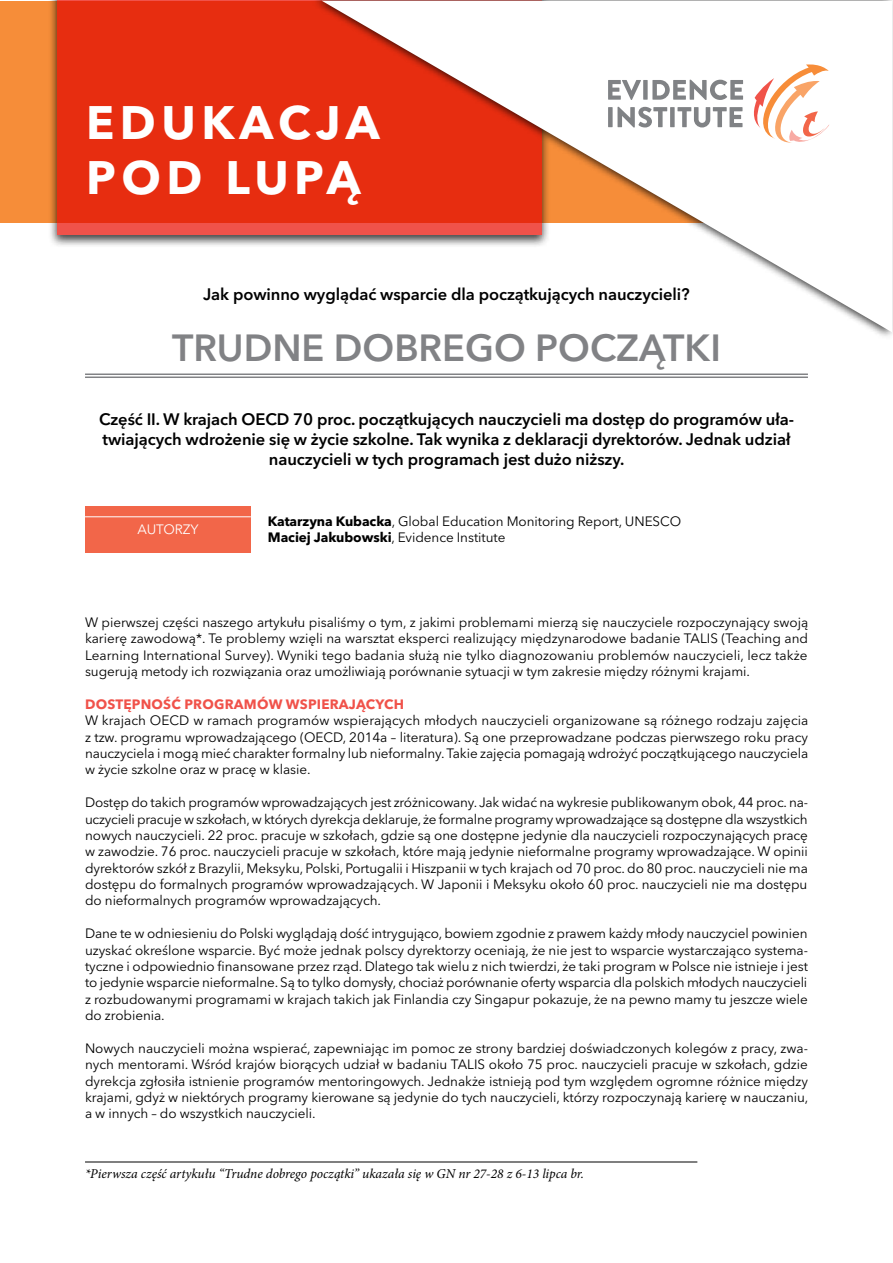
<style>
.page{position:relative;width:893px;height:1263px;background:#fff}
.page>*{position:absolute;margin:0;border:0;box-sizing:border-box;transform-origin:0 0}
.t1{font:700 46.5px/55.8px "Avenir Next LT Pro";letter-spacing:.12em;color:#fff}
.t2{font:600 37.5px "Avenir Next LT Pro";color:#818285}
.t3{font:600 16.5px/19.8px "Avenir Next LT Pro";letter-spacing:-.005em;color:#000;text-align:center}
.t4{font:13.5px/16.4px "Avenir Next LT Pro";letter-spacing:-.005em;color:#000;text-align:justify}
.t5{font:italic 13.5px "Minion Pro";letter-spacing:-.005em;color:#000}
.t6{font:700 13.5px "Avenir Next LT Pro";letter-spacing:.015em;color:#f0524a}
.t7{font:13.5px "Avenir Next LT Pro";letter-spacing:-.005em;color:#fff}
.s1{font-weight:700}
</style>
<div class="page">
<div style="left:1px;top:1px;width:891px;height:221px;background:#f68d39"></div>
<div style="left:48px;top:0;width:503px;height:248px;background:#000;opacity:.75"></div>
<div style="left:57px;top:0;width:484px;height:234px;background:#e72d10"></div>
<div style="left:311px;top:0;width:582px;height:340px;background:#000;opacity:.75"></div>
<svg style="left:322px;top:1px;width:570px;height:331px;fill:#fff"></svg>
<svg style="left:751px;top:64px;width:78px;height:79px;background:#fce0d2"></svg>
<svg style="left:608px;top:80px;width:33px;height:20px"></svg>
<div style="left:643px;top:80px;width:5px;height:20px;background:#808285"></div>
<svg style="left:652px;top:80px;width:91px;height:20px;background:#bbbcbe"></svg>
<div style="left:608px;top:107px;width:5px;height:20px;background:#808285"></div>
<svg style="left:617px;top:107px;width:50px;height:20px"></svg>
<div style="left:670px;top:107px;width:5px;height:20px;background:#808285"></div>
<svg style="left:677px;top:107px;width:65px;height:20px"></svg>
<hr style="left:85px;top:373px;width:723px;height:2px;background:#818285">
<hr style="left:85px;top:376px;width:723px;height:2px;background:#818285">
<div style="left:85px;top:506px;width:166px;height:46px;background:#f26649"></div>
<hr style="left:85px;top:516px;width:166px;height:1px;background:#fff">
<hr style="left:85px;top:1162px;width:612px;height:1px;background:#000">
<h1 class="t1" style="left:86px;top:94px;width:295px">EDUKACJA<br>POD LUPĄ</h1>
<p class="t3" style="left:203px;top:284px;width:488px">Jak powinno wyglądać wsparcie dla początkujących nauczycieli?</p>
<h2 class="t2" style="left:172px;top:325px;width:550px">TRUDNE DOBREGO POCZĄTKI</h2>
<p class="t3" style="left:99px;top:409px;width:696px">Część II. W krajach OECD 70 proc. początkujących nauczycieli ma dostęp do programów uła&shy;twiających wdrożenie się w życie szkolne. Tak wynika z deklaracji dyrektorów. Jednak udział nauczycieli w tych programach jest dużo niższy.</p>
<p class="t7" style="left:138px;top:521px;width:63px">AUTORZY</p>
<p class="t4" style="left:268px;top:513px;width:415px"><span class="s1">Katarzyna Kubacka</span>, Global Education Monitoring Report, UNESCO<br><span class="s1">Maciej Jakubowski</span>, Evidence Institute</p>
<p class="t4" style="left:85px;top:614px;width:725px">W pierwszej części naszego artykułu pisaliśmy o tym, z jakimi problemami mierzą się nauczyciele rozpoczynający swoją karierę zawodową*. Te problemy wzięli na warsztat eksperci realizujący międzynarodowe badanie TALIS (Teaching and Learning International Survey). Wyniki tego badania służą nie tylko diagnozowaniu problemów nauczycieli, lecz także sugerują metody ich rozwiązania oraz umożliwiają porównanie sytuacji w tym zakresie między różnymi krajami.</p>
<p class="t6" style="left:85px;top:696px;width:321px">DOSTĘPNOŚĆ PROGRAMÓW WSPIERAJĄCYCH</p>
<p class="t4" style="left:85px;top:712px;width:725px">W krajach OECD w ramach programów wspierających młodych nauczycieli organizowane są różnego rodzaju zajęcia z tzw. programu wprowadzającego (OECD, 2014a – literatura). Są one przeprowadzane podczas pierwszego roku pracy nauczyciela i mogą mieć charakter formalny lub nieformalny. Takie zajęcia pomagają wdrożyć początkującego nauczyciela w życie szkolne oraz w pracę w klasie.</p>
<p class="t4" style="left:85px;top:794px;width:724px">Dostęp do takich programów wprowadzających jest zróżnicowany. Jak widać na wykresie publikowanym obok, 44 proc. na&shy;uczycieli pracuje w szkołach, w których dyrekcja deklaruje, że formalne programy wprowadzające są dostępne dla wszystkich nowych nauczycieli. 22 proc. pracuje w szkołach, gdzie są one dostępne jedynie dla nauczycieli rozpoczynających pracę w zawodzie. 76 proc. nauczycieli pracuje w szkołach, które mają jedynie nieformalne programy wprowadzające. W opinii dyrektorów szkół z Brazylii, Meksyku, Polski, Portugalii i Hiszpanii w tych krajach od 70 proc. do 80 proc. nauczycieli nie ma dostępu do formalnych programów wprowadzających. W Japonii i Meksyku około 60 proc. nauczycieli nie ma dostępu do nieformalnych programów wprowadzających.</p>
<p class="t4" style="left:85px;top:925px;width:724px">Dane te w odniesieniu do Polski wyglądają dość intrygująco, bowiem zgodnie z prawem każdy młody nauczyciel powinien uzyskać określone wsparcie. Być może jednak polscy dyrektorzy oceniają, że nie jest to wsparcie wystarczająco systema&shy;tyczne i odpowiednio finansowane przez rząd. Dlatego tak wielu z nich twierdzi, że taki program w Polsce nie istnieje i jest to jedynie wsparcie nieformalne. Są to tylko domysły, chociaż porównanie oferty wsparcia dla polskich młodych nauczycieli z rozbudowanymi programami w krajach takich jak Finlandia czy Singapur pokazuje, że na pewno mamy tu jeszcze wiele do zrobienia.</p>
<p class="t4" style="left:85px;top:1040px;width:725px">Nowych nauczycieli można wspierać, zapewniając im pomoc ze strony bardziej doświadczonych kolegów z pracy, zwa&shy;nych mentorami. Wśród krajów biorących udział w badaniu TALIS około 75 proc. nauczycieli pracuje w szkołach, gdzie dyrekcja zgłosiła istnienie programów mentoringowych. Jednakże istnieją pod tym względem ogromne różnice między krajami, gdyż w niektórych programy kierowane są jedynie do tych nauczycieli, którzy rozpoczynają karierę w nauczaniu, a w innych – do wszystkich nauczycieli.</p>
<p class="t5" style="left:85px;top:1164px;width:500px">*Pierwsza część artykułu “Trudne dobrego początki” ukazała się w GN nr 27-28 z 6-13 lipca br.</p>
</div>
